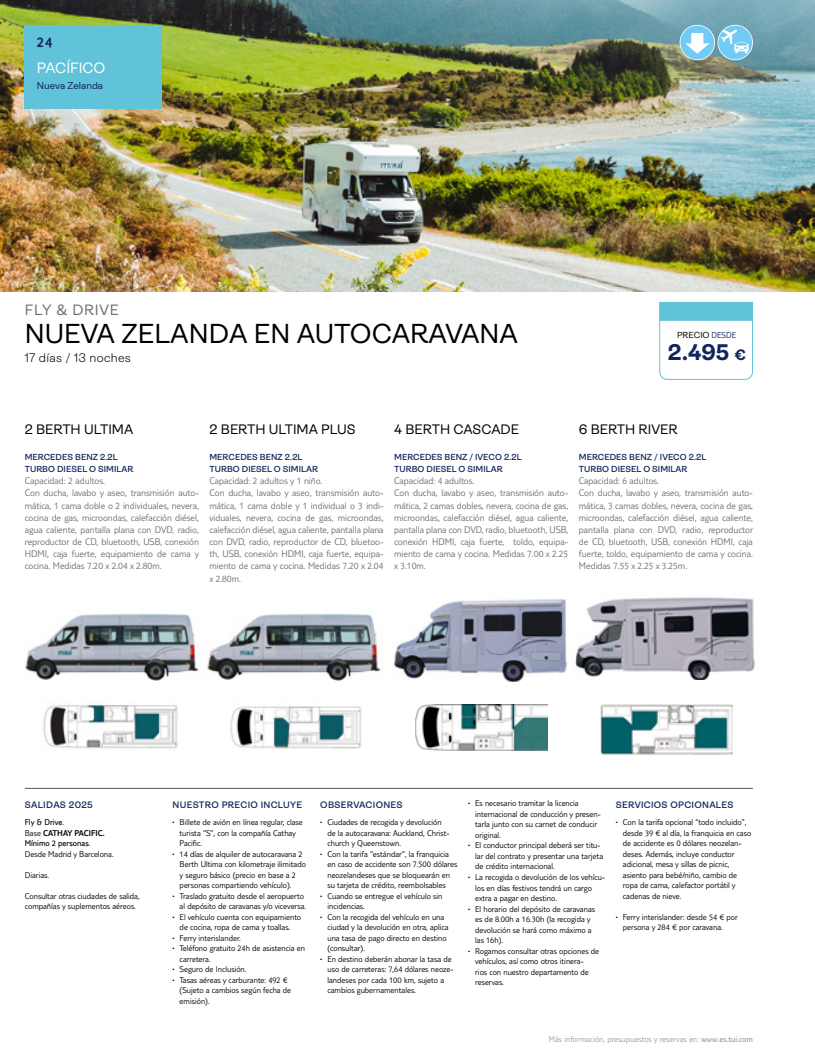
<style>
.page{position:relative;width:815px;height:1053px;background:#fff}
.page>*{position:absolute;margin:0;border:0;box-sizing:border-box;transform-origin:0 0}
._03_titulo_circuito{font:27.5px "Ambit";color:#000}
._06_precio_final_importe_nuevo{font:700 22.62px "Ambit";color:#11255b}
._02_circuito_estancia{font:15px "Ambit";letter-spacing:.05em;color:#706f6f}
._01_encabezado_pais_continente{font:15px "Ambit";color:#fff}
.t1{font:300 15px "TUI Type";color:#11255b}
._14_hoteles_nombre{font:13.75px "Ambit";color:#000}
._04_dias_noches{font:300 12.5px "Ambit";letter-spacing:.02em;color:#000}
.t2{font:300 10px/12.1px "TUI Type";color:#706f6f;text-align:justify}
._01_encabezado_pais{font:10px "Ambit";color:#11255b}
._10_ficha_titulo{font:600 9.38px "Ambit";letter-spacing:.03em;color:#11255b}
._10_ficha_titulo_salto{font:600 9.38px "Ambit";letter-spacing:.03em;color:#11255b}
._11_ficha_txt_color{font:300 8.75px/10.5px "TUI Type";color:#000}
.t3{font:600 8.75px "Ambit";color:#11255b}
.t4{font:300 8.75px "TUI Type";color:#9d9d9c}
._11_ficha_txt_color-2{font:8.75px "TUI Type";color:#000}
._11_ficha_txt_color-3{font:300 8.75px "TUI Type";color:#000}
._06_precio_desde_nuevo{font:8.75px "Ambit";color:#000}
.s1{font-family:"TUI Type";font-weight:300;color:#11255b}
.s2{font-size:15.12px}
.s3{font-weight:300}
.s4{font-style:inherit}
.s5{font-weight:700}
.s6{font-weight:400}
</style>
<div class="page">
<img style="left:0;top:0;width:814px;height:291px">
<img style="left:394px;top:598px;width:174px;height:83px">
<img style="left:575px;top:597px;width:180px;height:83px">
<img style="left:207px;top:614px;width:174px;height:66px">
<img style="left:25px;top:614px;width:174px;height:66px">
<img style="left:43px;top:705px;width:135px;height:44px">
<img style="left:230px;top:706px;width:132px;height:43px">
<img style="left:415px;top:704px;width:132px;height:46px">
<img style="left:600px;top:704px;width:132px;height:50px">
<div style="left:25px;top:25px;width:137px;height:84px;background:#61c3d9"></div>
<svg style="left:680px;top:25px;width:35px;height:35px"></svg>
<svg style="left:718px;top:25px;width:35px;height:35px"></svg>
<svg style="left:680px;top:26px;width:72px;height:33px;background:#92cde6"></svg>
<svg style="left:659px;top:301px;width:94px;height:79px"></svg>
<hr style="left:25px;top:788px;width:728px;height:1px;background:#575756">
<h3 class="t1" style="left:37px;top:33px;width:17px">24</h3>
<p class="_01_encabezado_pais_continente" style="left:37px;top:59px;width:70px">PACÍFICO</p>
<p class="_01_encabezado_pais" style="left:37px;top:80px;width:68px">Nueva Zelanda</p>
<p class="_02_circuito_estancia" style="left:25px;top:301px;width:96px">FLY &amp; DRIVE</p>
<p class="_03_titulo_circuito" style="left:25px;top:318px;width:495px">NUEVA ZELANDA EN AUTOCARAVANA</p>
<p class="_04_dias_noches" style="left:25px;top:351px;width:108px">17 días / 13 noches</p>
<p class="_06_precio_desde_nuevo" style="left:677px;top:330px;width:61px">PRECIO <span class="s1">DESDE</span></p>
<p class="_06_precio_final_importe_nuevo" style="left:668px;top:340px;width:80px">2.495 <span class="s2">€</span></p>
<p class="_14_hoteles_nombre" style="left:25px;top:421px;width:110px">2 BERTH ULTIMA</p>
<p class="_14_hoteles_nombre" style="left:209px;top:421px;width:148px">2 BERTH ULTIMA PLUS</p>
<p class="_14_hoteles_nombre" style="left:394px;top:421px;width:126px">4 BERTH CASCADE</p>
<p class="_14_hoteles_nombre" style="left:579px;top:421px;width:100px">6 BERTH RIVER</p>
<p class="t3" style="left:25px;top:452px;width:94px">MERCEDES BENZ 2.2L</p>
<p class="t3" style="left:25px;top:464px;width:110px">TURBO DIESEL O SIMILAR</p>
<p class="t2" style="left:25px;top:474px;width:82px">Capacidad: 2 adultos.</p>
<p class="t2" style="left:25px;top:487px;width:176px">Con ducha, lavabo y aseo, transmisión auto&shy;mática, 1 cama doble o 2 individuales, nevera, cocina de gas, microondas, calefacción diésel, agua caliente, pantalla plana con DVD, radio, reproductor de CD, bluetooth, USB, conexión HDMI, caja fuerte, equipamiento de cama y cocina. Medidas 7.20 x 2.04 x 2.80m.</p>
<p class="t3" style="left:394px;top:452px;width:129px">MERCEDES BENZ / IVECO 2.2L</p>
<p class="t3" style="left:394px;top:464px;width:110px">TURBO DIESEL O SIMILAR</p>
<p class="t2" style="left:394px;top:474px;width:82px">Capacidad: 4 adultos.</p>
<p class="t2" style="left:394px;top:487px;width:176px">Con ducha, lavabo y aseo, transmisión auto&shy;mática, 2 camas dobles, nevera, cocina de gas, microondas, calefacción diésel, agua caliente, pantalla plana con DVD, radio, bluetooth, USB, conexión HDMI, caja fuerte, toldo, equipa&shy;miento de cama y cocina. Medidas 7.00 x 2.25 x 3.10m.</p>
<p class="t3" style="left:579px;top:452px;width:129px">MERCEDES BENZ / IVECO 2.2L</p>
<p class="t3" style="left:579px;top:464px;width:110px">TURBO DIESEL O SIMILAR</p>
<p class="t2" style="left:579px;top:474px;width:82px">Capacidad: 6 adultos.</p>
<p class="t2" style="left:579px;top:487px;width:176px">Con ducha, lavabo y aseo, transmisión auto&shy;mática, 3 camas dobles, nevera, cocina de gas, microondas, calefacción diésel, agua caliente, pantalla plana con DVD, radio, reproductor de CD, bluetooth, USB, conexión HDMI, caja fuerte, toldo, equipamiento de cama y cocina.<br>Medidas 7.55 x 2.25 x 3.25m.</p>
<p class="t3" style="left:209px;top:452px;width:94px">MERCEDES BENZ 2.2L</p>
<p class="t3" style="left:209px;top:464px;width:110px">TURBO DIESEL O SIMILAR</p>
<p class="t2" style="left:209px;top:474px;width:114px">Capacidad: 2 adultos y 1 niño.</p>
<p class="t2" style="left:209px;top:487px;width:176px">Con ducha, lavabo y aseo, transmisión auto&shy;mática, 1 cama doble y 1 individual o 3 indi&shy;viduales, nevera, cocina de gas, microondas, calefacción diésel, agua caliente, pantalla plana con DVD, radio, reproductor de CD, bluetoo&shy;th, USB, conexión HDMI, caja fuerte, equipa&shy;miento de cama y cocina. Medidas 7.20 x 2.04 x 2.80m.</p>
<p class="_10_ficha_titulo_salto" style="left:25px;top:799px;width:70px">SALIDAS 2025</p>
<p class="_11_ficha_txt_color-2" style="left:25px;top:817px;width:41px">Fly &amp; Drive<span class="s3">.</span></p>
<p class="_11_ficha_txt_color-3" style="left:25px;top:827px;width:81px"><span class="s4">Base</span> CATHAY PACIFIC.</p>
<p class="_11_ficha_txt_color-2" style="left:25px;top:838px;width:67px">Mínimo 2 personas<span class="s3">.</span></p>
<p class="_11_ficha_txt_color" style="left:25px;top:848px;width:90px">Desde Madrid y Barcelona.</p>
<p class="_11_ficha_txt_color" style="left:25px;top:869px;width:26px">Diarias.</p>
<p class="_11_ficha_txt_color" style="left:25px;top:890px;width:116px">Consultar otras ciudades de salida, compañías y suplementos aéreos.</p>
<p class="_10_ficha_titulo" style="left:173px;top:799px;width:131px">NUESTRO PRECIO INCLUYE</p>
<p class="_11_ficha_txt_color" style="left:180px;top:816px;width:125px;text-indent:-7px"><span class="s5">·</span> Billete de avión en línea regular, clase turista “S”, con la compañía Cathay<br>Pacific.</p>
<p class="_11_ficha_txt_color" style="left:180px;top:848px;width:128px;text-indent:-7px"><span class="s5">·</span> 14 días de alquiler de autocaravana 2<br>Berth Ultima con kilometraje ilimitado y seguro básico (precio en base a 2 personas compartiendo vehículo).</p>
<p class="_11_ficha_txt_color" style="left:173px;top:890px;width:135px;text-align:right"><span class="s5">·</span> Traslado gratuito desde el aeropuerto al depósito de caravanas y/o viceversa.</p>
<p class="_11_ficha_txt_color" style="left:173px;top:911px;width:130px;text-align:center"><span class="s5">·</span> El vehículo cuenta con equipamiento de cocina, ropa de cama y toallas.</p>
<p class="_11_ficha_txt_color" style="left:173px;top:932px;width:70px"><span class="s5">·</span> Ferry interislander.</p>
<p class="_11_ficha_txt_color" style="left:180px;top:942px;width:127px;text-indent:-7px"><span class="s5">·</span> Teléfono gratuito 24h de asistencia en carretera.</p>
<p class="_11_ficha_txt_color" style="left:173px;top:963px;width:75px"><span class="s5">·</span> Seguro de Inclusión.</p>
<p class="_11_ficha_txt_color" style="left:180px;top:974px;width:113px;text-indent:-7px"><span class="s5">·</span> Tasas aéreas y carburante: 492 € (Sujeto a cambios según fecha de emisión).</p>
<p class="_10_ficha_titulo" style="left:320px;top:799px;width:84px">OBSERVACIONES</p>
<p class="_11_ficha_txt_color" style="left:327px;top:816px;width:124px;text-indent:-7px"><span class="s5">·</span> Ciudades de recogida y devolución de la autocaravana: Auckland, Christ&shy;church y Queenstown.</p>
<p class="_11_ficha_txt_color" style="left:327px;top:848px;width:131px;text-indent:-7px"><span class="s5">·</span> Con la tarifa “estándar”, la franquicia en caso de accidente son 7.500 dólares neozelandeses que se bloquearán en su tarjeta de crédito, reembolsables</p>
<p class="_11_ficha_txt_color" style="left:327px;top:890px;width:117px;text-indent:-7px"><span class="s5">·</span> Cuando se entregue el vehículo sin incidencias.</p>
<p class="_11_ficha_txt_color" style="left:327px;top:911px;width:123px;text-indent:-7px"><span class="s5">·</span> Con la recogida del vehículo en una ciudad y la devolución en otra, aplica una tasa de pago directo en destino (consultar).</p>
<p class="_11_ficha_txt_color" style="left:327px;top:953px;width:128px;text-indent:-7px"><span class="s5">·</span> En destino deberán abonar la tasa de uso de carreteras: 7,64 dólares neoze&shy;landeses por cada 100 km, sujeto a cambios gubernamentales.</p>
<p class="_11_ficha_txt_color" style="left:475px;top:798px;width:127px;text-indent:-7px"><span class="s5">·</span> Es necesario tramitar la licencia internacional de conducción y presen&shy;tarla junto con su carnet de conducir original.</p>
<p class="_11_ficha_txt_color" style="left:475px;top:840px;width:129px;text-indent:-7px"><span class="s5">·</span> El conductor principal deberá ser titu&shy;lar del contrato y presentar una tarjeta de crédito internacional.</p>
<p class="_11_ficha_txt_color" style="left:475px;top:871px;width:132px;text-indent:-7px"><span class="s5">·</span> La recogida o devolución de los vehícu&shy;los en días festivos tendrá un cargo extra a pagar en destino.</p>
<p class="_11_ficha_txt_color" style="left:475px;top:903px;width:121px;text-indent:-7px"><span class="s5">·</span> El horario del depósito de caravanas es de 8.00h a 16.30h (la recogida y devolución se hará como máximo a las 16h).</p>
<p class="_11_ficha_txt_color" style="left:475px;top:945px;width:126px;text-indent:-7px"><span class="s5">·</span> Rogamos consultar otras opciones de vehículos, así como otros itinera-<br>rios con nuestro departamento de reservas.</p>
<p class="_10_ficha_titulo" style="left:616px;top:799px;width:119px">SERVICIOS OPCIONALES</p>
<p class="_11_ficha_txt_color" style="left:623px;top:816px;width:130px;text-indent:-7px"><span class="s5">·</span> Con la tarifa opcional “todo incluido”, desde 39 € al día, la franquicia en caso de accidente es 0 dólares neozelan&shy;deses. Además, incluye conductor adicional, mesa y sillas de picnic, asiento para bebé/niño, cambio de ropa de cama, calefactor portátil y cadenas de nieve.</p>
<p class="_11_ficha_txt_color" style="left:623px;top:911px;width:116px;text-indent:-7px"><span class="s5">·</span> Ferry interislander: desde 54 € por persona y 284 € por caravana.</p>
<p class="t4" style="left:549px;top:1033px;width:206px">Más información, presupuestos y reservas en: <span class="s6">www.es.tui.com</span></p>
</div>
